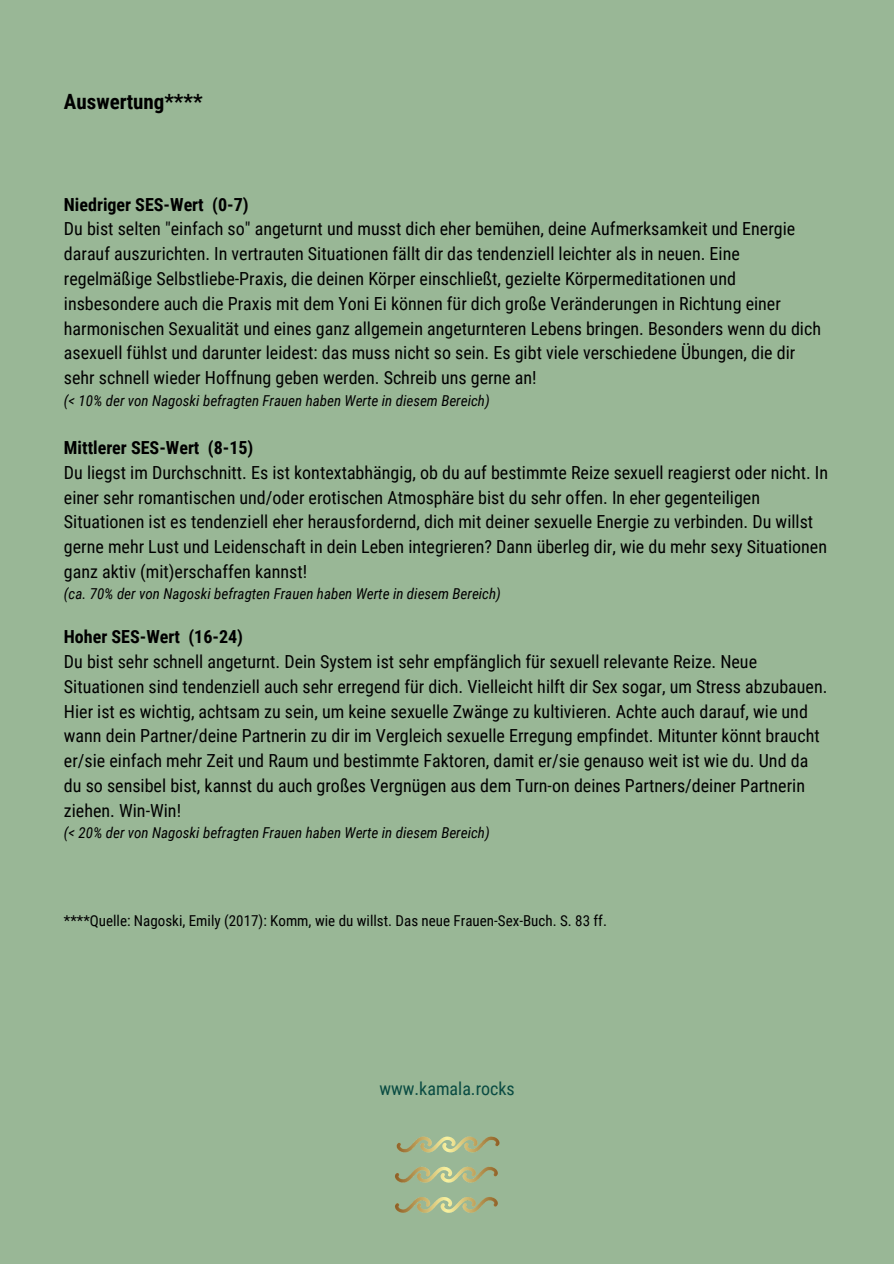
<style>
.page{position:relative;width:894px;height:1264px;background:#fff}
.page>*{position:absolute;margin:0;border:0;box-sizing:border-box;transform-origin:0 0}
.t1{font:700 21px "Roboto Condensed";color:#000}
.t2{font:18px/24.8px "Roboto Condensed";color:#000}
.t3{font:700 18px "Roboto Condensed";color:#000}
.t4{font:18px "Roboto Condensed";color:#094b42}
.t5{font:italic 15px "Roboto Condensed";color:#000}
.t6{font:15px "Roboto Condensed";color:#000}
</style>
<div class="page">
<div style="left:0;top:0;width:893px;height:1263px;background:#99b796"></div>
<img style="left:395px;top:1136px;width:105px;height:77px">
<p class="t1" style="left:64px;top:89px;width:140px">Auswertung****</p>
<p class="t3" style="left:64px;top:194px;width:186px">Niedriger SES-Wert (0-7)</p>
<p class="t2" style="left:64px;top:217px;width:758px">Du bist selten "einfach so" angeturnt und musst dich eher bemühen, deine Aufmerksamkeit und Energie darauf auszurichten. In vertrauten Situationen fällt dir das tendenziell leichter als in neuen. Eine regelmäßige Selbstliebe-Praxis, die deinen Körper einschließt, gezielte Körpermeditationen und insbesondere auch die Praxis mit dem Yoni Ei können für dich große Veränderungen in Richtung einer harmonischen Sexualität und eines ganz allgemein angeturnteren Lebens bringen. Besonders wenn du dich asexuell fühlst und darunter leidest: das muss nicht so sein. Es gibt viele verschiedene Übungen, die dir sehr schnell wieder Hoffnung geben werden. Schreib uns gerne an!</p>
<p class="t5" style="left:64px;top:391px;width:427px">(&lt; 10% der von Nagoski befragten Frauen haben Werte in diesem Bereich)</p>
<p class="t3" style="left:64px;top:437px;width:191px">Mittlerer SES-Wert (8-15)</p>
<p class="t2" style="left:64px;top:460px;width:765px">Du liegst im Durchschnitt. Es ist kontextabhängig, ob du auf bestimmte Reize sexuell reagierst oder nicht. In einer sehr romantischen und/oder erotischen Atmosphäre bist du sehr offen. In eher gegenteiligen Situationen ist es tendenziell eher herausfordernd, dich mit deiner sexuelle Energie zu verbinden. Du willst gerne mehr Lust und Leidenschaft in dein Leben integrieren? Dann überleg dir, wie du mehr sexy Situationen ganz aktiv (mit)erschaffen kannst!</p>
<p class="t5" style="left:64px;top:585px;width:438px">(ca. 70% der von Nagoski befragten Frauen haben Werte in diesem Bereich)</p>
<p class="t3" style="left:64px;top:626px;width:180px">Hoher SES-Wert (16-24)</p>
<p class="t2" style="left:64px;top:649px;width:764px">Du bist sehr schnell angeturnt. Dein System ist sehr empfänglich für sexuell relevante Reize. Neue Situationen sind tendenziell auch sehr erregend für dich. Vielleicht hilft dir Sex sogar, um Stress abzubauen.<br>Hier ist es wichtig, achtsam zu sein, um keine sexuelle Zwänge zu kultivieren. Achte auch darauf, wie und wann dein Partner/deine Partnerin zu dir im Vergleich sexuelle Erregung empfindet. Mitunter könnt braucht er/sie einfach mehr Zeit und Raum und bestimmte Faktoren, damit er/sie genauso weit ist wie du. Und da du so sensibel bist, kannst du auch großes Vergnügen aus dem Turn-on deines Partners/deiner Partnerin ziehen. Win-Win!</p>
<p class="t5" style="left:64px;top:824px;width:427px">(&lt; 20% der von Nagoski befragten Frauen haben Werte in diesem Bereich)</p>
<p class="t6" style="left:64px;top:911px;width:544px">****Quelle: Nagoski, Emily (2017): Komm, wie du willst. Das neue Frauen-Sex-Buch. S. 83 ff.</p>
<p class="t4" style="left:379px;top:1077px;width:137px">www.kamala.rocks</p>
</div>
